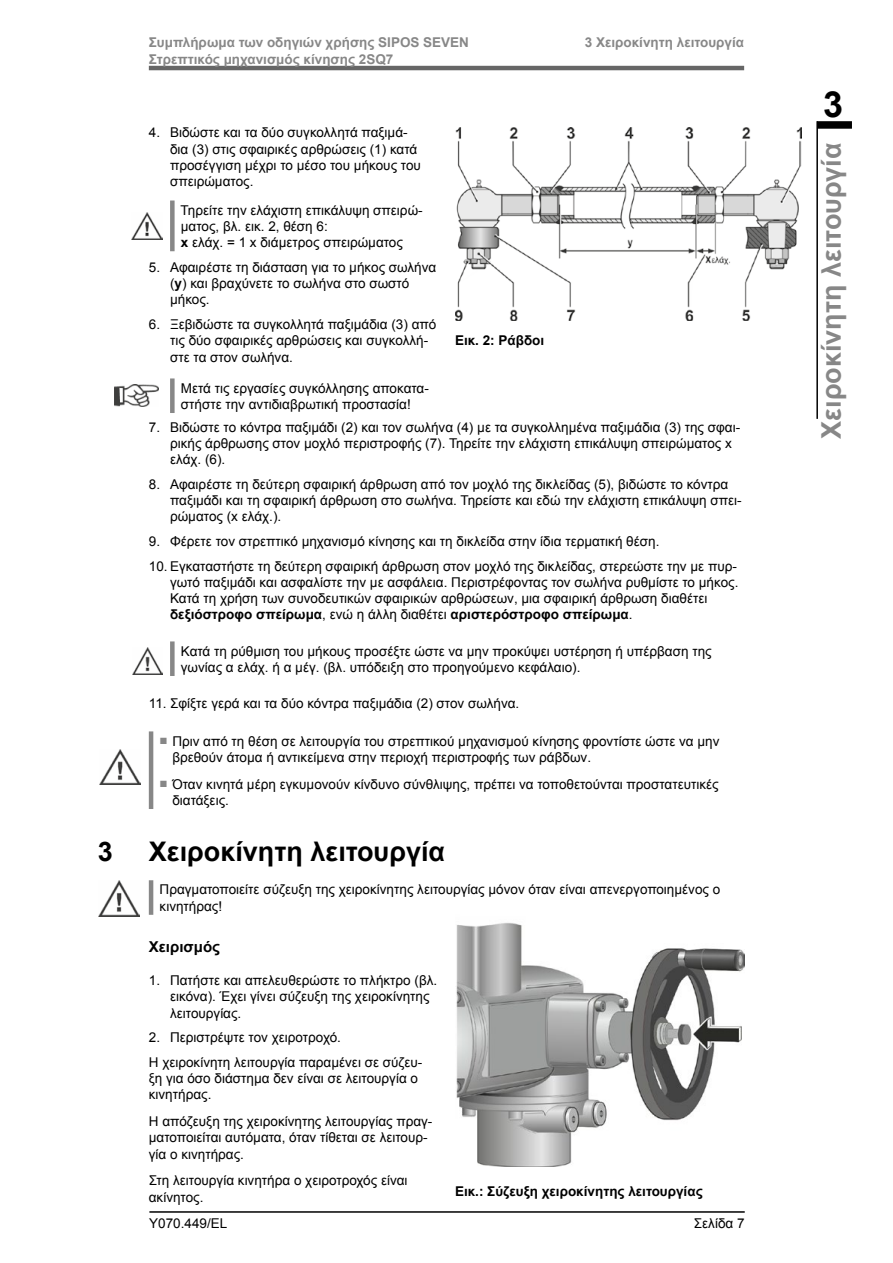
<style>
.page{position:relative;width:893px;height:1263px;background:#fff}
.page>*{position:absolute;margin:0;border:0;box-sizing:border-box;transform-origin:0 0}
.t1{font:700 36px "Arial";color:#000}
.t2{font:700 27px "Arial";color:#000}
.t3{font:700 27px "Arial";color:#878787}
.t4{font:700 15px "Arial";color:#000}
.t5{font:13.5px/16.2px "Arial";color:#000}
.t6{font:700 13.5px/16.5px "Arial";color:#878787}
.t7{font:700 13.5px "Arial";color:#000}
.s1{font-weight:700}
.s2{color:#878787}
</style>
<div class="page">
<hr style="left:149px;top:1211px;width:596px;height:2px;background:#000">
<hr style="left:149px;top:66px;width:595px;height:4px;background:#666">
<div style="left:817px;top:121px;width:35px;height:8px;background:#000"></div>
<hr style="left:816px;top:121px;width:2px;height:298px;background:#000">
<div style="left:170px;top:378px;width:5px;height:35px;background:#878787"></div>
<div style="left:170px;top:641px;width:5px;height:35px;background:#878787"></div>
<img style="left:114px;top:385px;width:44px;height:21px">
<img style="left:132px;top:648px;width:31px;height:26px">
<div style="left:170px;top:200px;width:5px;height:51px;background:#878787"></div>
<img style="left:132px;top:213px;width:30px;height:26px">
<img style="left:455px;top:128px;width:346px;height:192px">
<hr style="left:149px;top:731px;width:4px;height:78px;background:#878787">
<img style="left:99px;top:749px;width:41px;height:36px">
<hr style="left:149px;top:880px;width:4px;height:35px;background:#878787">
<img style="left:99px;top:880px;width:41px;height:36px">
<img style="left:456px;top:923px;width:288px;height:243px">
<p class="t6" style="left:149px;top:35px;width:322px">Συμπλήρωμα των οδηγιών χρήσης SIPOS SEVEN<br>Στρεπτικός μηχανισμός κίνησης 2SQ7</p>
<p class="t5" style="left:170px;top:125px;width:252px;text-indent:-21px">4. Bιδώστε και τα δύο συγκολλητά παξιμά&shy;δια (3) στις σφαιρικές αρθρώσεις (1) κατά προσέγγιση μέχρι το μέσο του μήκους του σπειρώματος.</p>
<p class="t5" style="left:181px;top:202px;width:244px">Τηρείτε την ελάχιστη επικάλυψη σπειρώ&shy;ματος, βλ. εικ. 2, θέση 6:<br><span class="s1">x</span> ελάχ. = 1 x διάμετρος σπειρώματος</p>
<p class="t5" style="left:170px;top:259px;width:268px;text-indent:-21px">5. Αφαιρέστε τη διάσταση για το μήκος σωλήνα (<span class="s1">y</span>) και βραχύνετε το σωλήνα στο σωστό μήκος.</p>
<p class="t5" style="left:170px;top:316px;width:268px;text-indent:-21px">6. Ξεβιδώστε τα συγκολλητά παξιμάδια (3) από τις δύο σφαιρικές αρθρώσεις και συγκολλή&shy;στε τα στον σωλήνα.</p>
<p class="t7" style="left:455px;top:331px;width:91px">Εικ. 2: Ράβδοι</p>
<p class="t6" style="left:585px;top:35px;width:161px">3 Χειροκίνητη λειτουργία</p>
<p class="t5" style="left:181px;top:380px;width:250px">Μετά τις εργασίες συγκόλλησης αποκατα&shy;στήστε την αντιδιαβρωτική προστασία!</p>
<p class="t5" style="left:170px;top:419px;width:572px;text-indent:-21px">7. Βιδώστε το κόντρα παξιμάδι (2) και τον σωλήνα (4) με τα συγκολλημένα παξιμάδια (3) της σφαι&shy;ρικής άρθρωσης στον μοχλό περιστροφής (7). Τηρείτε την ελάχιστη επικάλυψη σπειρώματος x ελάχ. (6).</p>
<p class="t5" style="left:170px;top:476px;width:573px;text-indent:-21px">8. Αφαιρέστε τη δεύτερη σφαιρική άρθρωση από τον μοχλό της δικλείδας (5), βιδώστε το κόντρα παξιμάδι και τη σφαιρική άρθρωση στο σωλήνα. Τηρείστε και εδώ την ελάχιστη επικάλυψη σπει&shy;ρώματος (x ελάχ.).</p>
<p class="t5" style="left:149px;top:533px;width:512px">9. Φέρετε τον στρεπτικό μηχανισμό κίνησης και τη δικλείδα στην ίδια τερματική θέση.</p>
<p class="t5" style="left:170px;top:558px;width:570px;text-indent:-21px">10. Εγκαταστήστε τη δεύτερη σφαιρική άρθρωση στον μοχλό της δικλείδας, στερεώστε την με πυρ&shy;γωτό παξιμάδι και ασφαλίστε την με ασφάλεια. Περιστρέφοντας τον σωλήνα ρυθμίστε το μήκος.<br>Κατά τη χρήση των συνοδευτικών σφαιρικών αρθρώσεων, μια σφαιρική άρθρωση διαθέτει <span class="s1">δεξιόστροφο σπείρωμα</span>, ενώ η άλλη διαθέτει <span class="s1">αριστερόστροφο σπείρωμα</span>.</p>
<p class="t5" style="left:181px;top:643px;width:532px">Κατά τη ρύθμιση του μήκους προσέξτε ώστε να μην προκύψει υστέρηση ή υπέρβαση της γωνίας α ελάχ. ή α μέγ. (βλ. υπόδειξη στο προηγούμενο κεφάλαιο).</p>
<p class="t5" style="left:149px;top:695px;width:372px">11. Σφίξτε γερά και τα δύο κόντρα παξιμάδια (2) στον σωλήνα.</p>
<p class="t5" style="left:172px;top:733px;width:549px;text-indent:-13px"><span class="s2">■</span> Πριν από τη θέση σε λειτουργία του στρεπτικού μηχανισμού κίνησης φροντίστε ώστε να μην βρεθούν άτομα ή αντικείμενα στην περιοχή περιστροφής των ράβδων.</p>
<p class="t5" style="left:172px;top:776px;width:548px;text-indent:-13px"><span class="s2">■</span> Όταν κινητά μέρη εγκυμονούν κίνδυνο σύνθλιψης, πρέπει να τοποθετούνται προστατευτικές διατάξεις.</p>
<h2 class="t2" style="left:98px;top:833px;width:17px">3</h2>
<h2 class="t2" style="left:149px;top:833px;width:298px">Χειροκίνητη λειτουργία</h2>
<p class="t5" style="left:160px;top:882px;width:562px">Πραγματοποιείτε σύζευξη της χειροκίνητης λειτουργίας μόνον όταν είναι απενεργοποιημένος ο κινητήρας!</p>
<p class="t4" style="left:149px;top:937px;width:73px">Χειρισμός</p>
<p class="t5" style="left:170px;top:972px;width:269px;text-indent:-21px">1. Πατήστε και απελευθερώστε το πλήκτρο (βλ. εικόνα). Έχει γίνει σύζευξη της χειροκίνητης λειτουργίας.</p>
<p class="t5" style="left:149px;top:1025px;width:275px;line-height:24.8px">2. Περιστρέψτε τον χειροτροχό.<br>Η χειροκίνητη λειτουργία παραμένει σε σύζευ-</p>
<p class="t5" style="left:149px;top:1070px;width:271px">ξη για όσο διάστημα δεν είναι σε λειτουργία ο κινητήρας.</p>
<p class="t5" style="left:149px;top:1113px;width:285px">Η απόζευξη της χειροκίνητης λειτουργίας πραγ&shy;ματοποιείται αυτόματα, όταν τίθεται σε λειτουρ&shy;γία ο κινητήρας.</p>
<p class="t5" style="left:149px;top:1173px;width:260px">Στη λειτουργία κινητήρα ο χειροτροχός είναι ακίνητος.</p>
<p class="t7" style="left:455px;top:1182px;width:249px">Εικ.: Σύζευξη χειροκίνητης λειτουργίας</p>
<p class="t5" style="left:149px;top:1215px;width:80px">Y070.449/EL</p>
<p class="t5" style="left:694px;top:1215px;width:52px">Σελίδα 7</p>
<h1 class="t1" style="left:823px;top:80px;width:22px">3</h1>
<h2 class="t3" style="left:813px;top:439px;width:298px;rotate:-90deg">Χειροκίνητη λειτουργία</h2>
</div>
